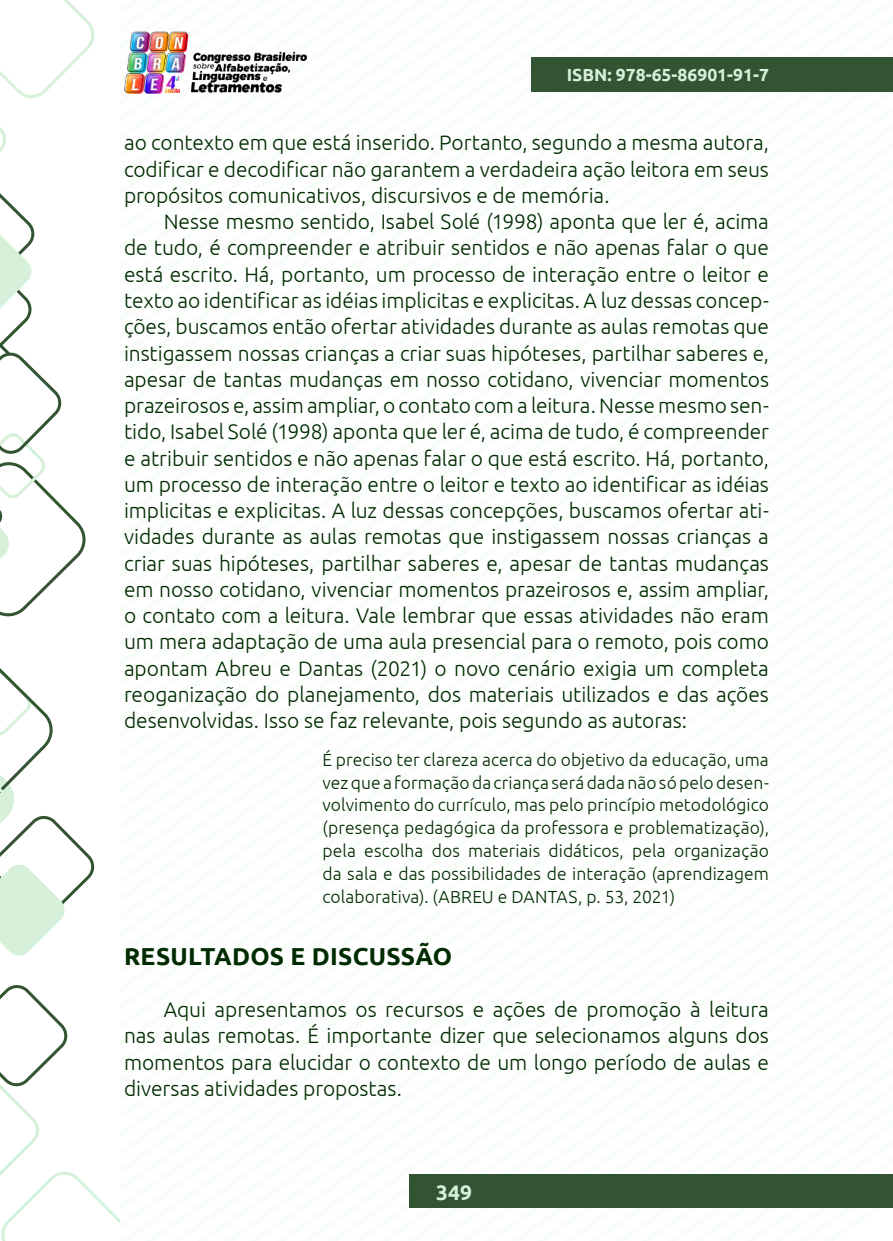
<style>
.page{position:relative;width:893px;height:1241px;background:#fff}
.page>*{position:absolute;margin:0;border:0;box-sizing:border-box;transform-origin:0 0}
._9_SUBTÍTULO{font:700 24.5px "Ubuntu";letter-spacing:.01em;color:#002b00}
._8_CORPO{font:300 21px/26.2px "Ubuntu";letter-spacing:-.005em;color:#002b00;text-align:justify}
.t1{font:700 21px "Ubuntu";color:#d6efda}
._12_CITACAO{font:300 17.5px/22.8px "Ubuntu";letter-spacing:.005em;color:#002b00;text-align:justify}
.t2{font:700 17.5px "Ubuntu";color:#d6efda}
</style>
<div class="page">
<div style="left:410px;top:1174px;width:483px;height:33px;background:#335433"></div>
<img style="left:124px;top:31px;width:182px;height:62px">
<div style="left:532px;top:57px;width:361px;height:35px;background:#335433"></div>
<svg style="left:0;top:985px;width:119px;height:255px"></svg>
<svg style="left:0;top:0;width:94px;height:616px"></svg>
<svg style="left:0;top:668px;width:94px;height:288px"></svg>
<p class="t2" style="left:567px;top:64px;width:204px">ISBN: 978-65-86901-91-7</p>
<p class="_8_CORPO" style="left:124px;top:129px;width:646px">ao contexto em que está inserido. Portanto, segundo a mesma autora, codificar e decodificar não garantem a verdadeira ação leitora em seus propósitos comunicativos, discursivos e de memória.</p>
<p class="_8_CORPO" style="left:124px;top:208px;width:646px;text-indent:40px">Nesse mesmo sentido, Isabel Solé (1998) aponta que ler é, acima de tudo, é compreender e atribuir sentidos e não apenas falar o que está escrito. Há, portanto, um processo de interação entre o leitor e texto ao identificar as idéias implicitas e explicitas. A luz dessas concep&shy;ções, buscamos então ofertar atividades durante as aulas remotas que instigassem nossas crianças a criar suas hipóteses, partilhar saberes e, apesar de tantas mudanças em nosso cotidano, vivenciar momentos prazeirosos e, assim ampliar, o contato com a leitura. Nesse mesmo sen&shy;tido, Isabel Solé (1998) aponta que ler é, acima de tudo, é compreender e atribuir sentidos e não apenas falar o que está escrito. Há, portanto, um processo de interação entre o leitor e texto ao identificar as idéias implicitas e explicitas. A luz dessas concepções, buscamos ofertar ati&shy;vidades durante as aulas remotas que instigassem nossas crianças a criar suas hipóteses, partilhar saberes e, apesar de tantas mudanças em nosso cotidano, vivenciar momentos prazeirosos e, assim ampliar, o contato com a leitura. Vale lembrar que essas atividades não eram um mera adaptação de uma aula presencial para o remoto, pois como apontam Abreu e Dantas (2021) o novo cenário exigia um completa reoganização do planejamento, dos materiais utilizados e das ações desenvolvidas. Isso se faz relevante, pois segundo as autoras:</p>
<p class="_12_CITACAO" style="left:322px;top:747px;width:448px">É preciso ter clareza acerca do objetivo da educação, uma vez que a formação da criança será dada não só pelo desen&shy;volvimento do currículo, mas pelo princípio metodológico (presença pedagógica da professora e problematização), pela escolha dos materiais didáticos, pela organização da sala e das possibilidades de interação (aprendizagem colaborativa). (ABREU e DANTAS, p. 53, 2021)</p>
<p class="_9_SUBTÍTULO" style="left:124px;top:940px;width:330px">RESULTADOS E DISCUSSÃO</p>
<p class="_8_CORPO" style="left:124px;top:995px;width:646px;text-indent:40px">Aqui apresentamos os recursos e ações de promoção à leitura nas aulas remotas. É importante dizer que selecionamos alguns dos momentos para elucidar o contexto de um longo período de aulas e diversas atividades propostas.</p>
<p class="t1" style="left:436px;top:1178px;width:37px">349</p>
</div>
